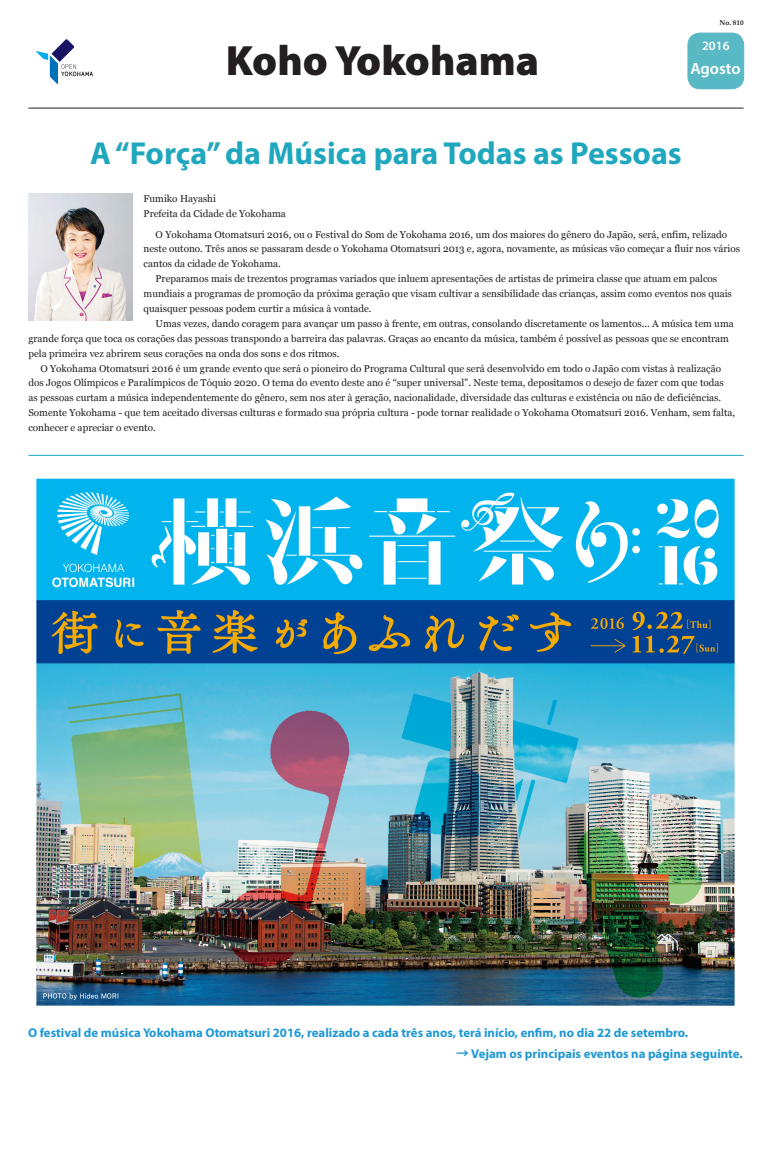
<style>
.page{position:relative;width:772px;height:1151px;background:#fff}
.page>*{position:absolute;margin:0;border:0;box-sizing:border-box;transform-origin:0 0}
.t1{font:900 42.5px "Myriad Pro";color:#231f20}
.t2{font:700 31.9px "Myriad Pro";color:#1fa7bd}
.t3{font:600 16.3px "Myriad Pro";color:#fff}
.t4{font:700 12.8px "Myriad Pro";color:#1f98d5}
.t5{font:600 12.8px "Myriad Pro";color:#fff}
.t6{font:9.9px/14.9px "Georgia";color:#231f20}
.t7{font:700 7.1px "Palatino";color:#231f20}
.s1{font-family:"Koz Go Pro"}
</style>
<div class="page">
<img style="left:28px;top:194px;width:104px;height:127px">
<hr style="left:28px;top:108px;width:715px;height:1px;background:#231f20">
<svg style="left:36px;top:39px;width:57px;height:45px"></svg>
<div style="left:687px;top:33px;width:56px;height:56px;background:#58b8c3;border-radius:12px"></div>
<div style="left:687px;top:33px;width:56px;height:56px;border:1px solid #58b8c3;border-radius:12px"></div>
<hr style="left:28px;top:455px;width:715px;height:1px;background:#1fa7bd">
<img style="left:36px;top:478px;width:699px;height:528px">
<p class="t7" style="left:719px;top:17px;width:26px">No. 810</p>
<p class="t1" style="left:226px;top:33px;width:315px">Koho Yokohama</p>
<p class="t5" style="left:701px;top:38px;width:29px">2016</p>
<p class="t3" style="left:689px;top:58px;width:52px">Agosto</p>
<p class="t2" style="left:90px;top:132px;width:592px">A “Força” da Música para Todas as Pessoas</p>
<p class="t6" style="left:143px;top:191px;width:74px">Fumiko Hayashi</p>
<p class="t6" style="left:143px;top:206px;width:144px">Prefeita da Cidade de Yokohama</p>
<p class="t6" style="left:143px;top:226px;width:597px;text-indent:12px">O Yokohama Otomatsuri 2016, ou o Festival do Som de Yokohama 2016, um dos maiores do gênero do Japão, será, enfim, relizado neste outono. Três anos se passaram desde o Yokohama Otomatsuri 2013 e, agora, novamente, as músicas vão começar a fluir nos vários cantos da cidade de Yokohama.</p>
<p class="t6" style="left:143px;top:271px;width:589px;text-indent:12px">Preparamos mais de trezentos programas variados que inluem apresentações de artistas de primeira classe que atuam em palcos mundiais a programas de promoção da próxima geração que visam cultivar a sensibilidade das crianças, assim como eventos nos quais quaisquer pessoas podem curtir a música à vontade.</p>
<p class="t6" style="left:28px;top:316px;width:706px;text-indent:127px">Umas vezes, dando coragem para avançar um passo à frente, em outras, consolando discretamente os lamentos... A música tem uma grande força que toca os corações das pessoas transpondo a barreira das palavras. Graças ao encanto da música, também é possível as pessoas que se encontram pela primeira vez abrirem seus corações na onda dos sons e dos ritmos.</p>
<p class="t6" style="left:28px;top:360px;width:707px;text-indent:12px">O Yokohama Otomatsuri 2016 é um grande evento que será o pioneiro do Programa Cultural que será desenvolvido em todo o Japão com vistas à realização dos Jogos Olímpicos e Paralímpicos de Tóquio 2020. O tema do evento deste ano é “super universal”. Neste tema, depositamos o desejo de fazer com que todas as pessoas curtam a música independentemente do gênero, sem nos ater à geração, nacionalidade, diversidade das culturas e existência ou não de deficiências.<br>Somente Yokohama - que tem aceitado diversas culturas e formado sua própria cultura - pode tornar realidade o Yokohama Otomatsuri 2016. Venham, sem falta, conhecer e apreciar o evento.</p>
<p class="t4" style="left:28px;top:1024px;width:661px">O festival de música Yokohama Otomatsuri 2016, realizado a cada três anos, terá início, enfim, no dia 22 de setembro.</p>
<p class="t4" style="left:456px;top:1045px;width:288px"><span class="s1">→</span> Vejam os principais eventos na página seguinte.</p>
</div>
